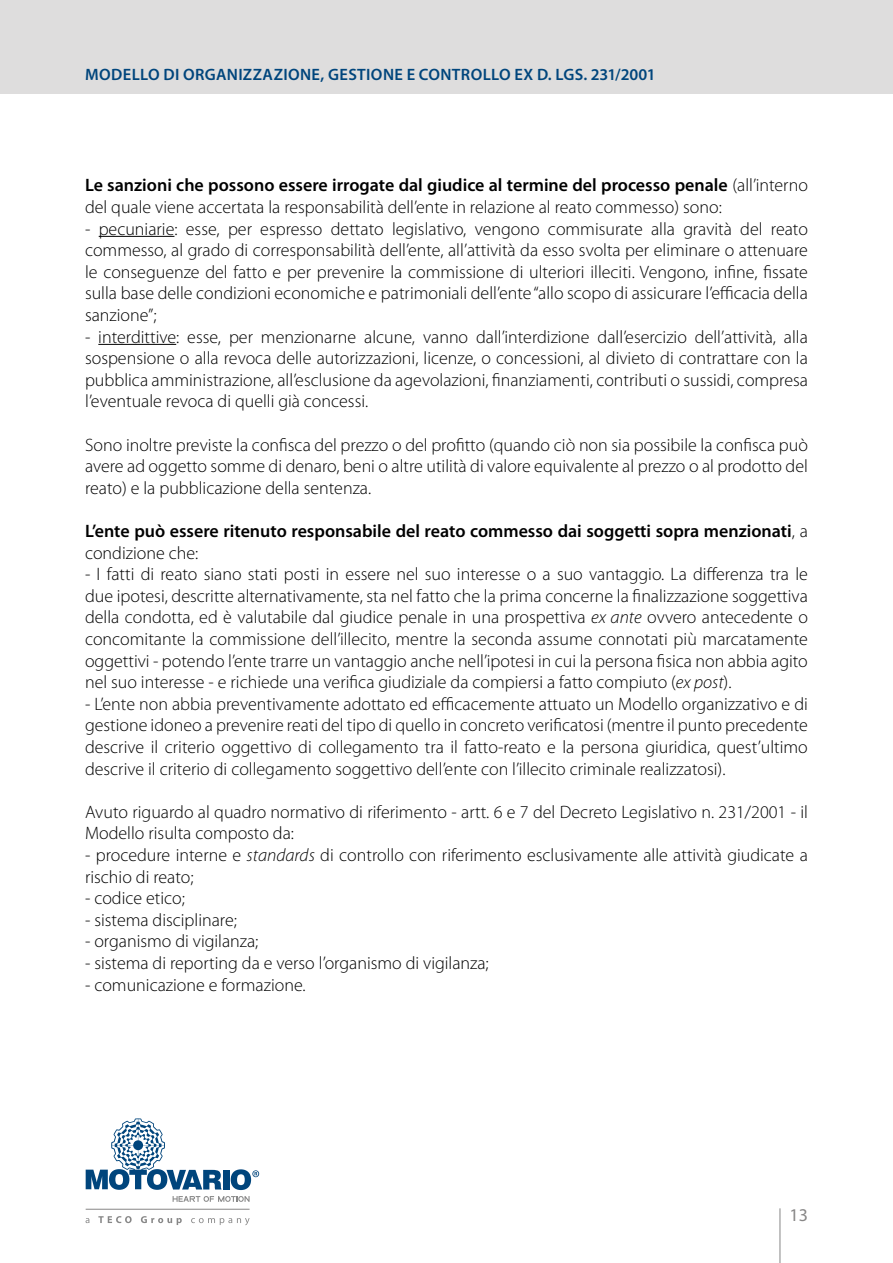
<style>
.page{position:relative;width:893px;height:1263px;background:#fff}
.page>*{position:absolute;margin:0;border:0;box-sizing:border-box;transform-origin:0 0}
.t1{font:300 18px/21.6px "Myriad Pro";color:#000;text-align:justify}
.t2{font:600 18px/21.6px "Myriad Pro";color:#000}
.t3{font:18px "Myriad Pro";color:#878686}
.t4{font:600 16.5px "Myriad Pro";letter-spacing:.02em;color:#00457c}
.s1{font-weight:600}
.s2{font-weight:300}
.s3{font-style:italic}
</style>
<div class="page">
<div style="left:0;top:0;width:893px;height:94px;background:#dedddd"></div>
<hr style="left:780px;top:1208px;width:1px;height:55px;background:#878686">
<svg style="left:173px;top:1196px;width:77px;height:6px"></svg>
<div style="left:223px;top:1170px;width:6px;height:19px;background:#00457c"></div>
<svg style="left:231px;top:1169px;width:28px;height:21px"></svg>
<svg style="left:86px;top:1118px;width:135px;height:72px"></svg>
<hr style="left:86px;top:1209px;width:164px;height:1px;background:#878686">
<svg style="left:86px;top:1216px;width:164px;height:9px"></svg>
<hr style="left:99px;top:236px;width:75px;height:1px;background:#000">
<hr style="left:98px;top:344px;width:78px;height:1px;background:#000">
<p class="t4" style="left:85px;top:66px;width:572px">MODELLO DI ORGANIZZAZIONE, GESTIONE E CONTROLLO EX D. LGS. 231/2001</p>
<p class="t1" style="left:85px;top:175px;width:724px"><span class="s1">Le sanzioni che possono essere irrogate dal giudice al termine del processo penale</span> (all’interno del quale viene accertata la responsabilità dell’ente in relazione al reato commesso) sono:</p>
<p class="t1" style="left:85px;top:218px;width:724px">- pecuniarie: esse, per espresso dettato legislativo, vengono commisurate alla gravità del reato commesso, al grado di corresponsabilità dell’ente, all’attività da esso svolta per eliminare o attenuare le conseguenze del fatto e per prevenire la commissione di ulteriori illeciti. Vengono, infine, fissate sulla base delle condizioni economiche e patrimoniali dell’ente “allo scopo di assicurare l’efficacia della sanzione”;</p>
<p class="t1" style="left:85px;top:326px;width:724px">- interdittive: esse, per menzionarne alcune, vanno dall’interdizione dall’esercizio dell’attività, alla sospensione o alla revoca delle autorizzazioni, licenze, o concessioni, al divieto di contrattare con la pubblica amministrazione, all’esclusione da agevolazioni, finanziamenti, contributi o sussidi, compresa l’eventuale revoca di quelli già concessi.</p>
<p class="t1" style="left:85px;top:434px;width:724px">Sono inoltre previste la confisca del prezzo o del profitto (quando ciò non sia possibile la confisca può avere ad oggetto somme di denaro, beni o altre utilità di valore equivalente al prezzo o al prodotto del reato) e la pubblicazione della sentenza.</p>
<p class="t2" style="left:85px;top:520px;width:724px">L’ente può essere ritenuto responsabile del reato commesso dai soggetti sopra menzionati<span class="s2">, a condizione che:</span></p>
<p class="t1" style="left:85px;top:564px;width:724px">- I fatti di reato siano stati posti in essere nel suo interesse o a suo vantaggio. La differenza tra le due ipotesi, descritte alternativamente, sta nel fatto che la prima concerne la finalizzazione soggettiva della condotta, ed è valutabile dal giudice penale in una prospettiva <span class="s3">ex ante</span> ovvero antecedente o concomitante la commissione dell’illecito, mentre la seconda assume connotati più marcatamente oggettivi - potendo l’ente trarre un vantaggio anche nell’ipotesi in cui la persona fisica non abbia agito nel suo interesse - e richiede una verifica giudiziale da compiersi a fatto compiuto (<span class="s3">ex post</span>).</p>
<p class="t1" style="left:85px;top:693px;width:724px">- L’ente non abbia preventivamente adottato ed efficacemente attuato un Modello organizzativo e di gestione idoneo a prevenire reati del tipo di quello in concreto verificatosi (mentre il punto precedente descrive il criterio oggettivo di collegamento tra il fatto-reato e la persona giuridica, quest’ultimo descrive il criterio di collegamento soggettivo dell’ente con l’illecito criminale realizzatosi).</p>
<p class="t1" style="left:85px;top:801px;width:724px">Avuto riguardo al quadro normativo di riferimento - artt. 6 e 7 del Decreto Legislativo n. 231/2001 - il<br>Modello risulta composto da:</p>
<p class="t1" style="left:85px;top:844px;width:724px">- procedure interne e <span class="s3">standards</span> di controllo con riferimento esclusivamente alle attività giudicate a rischio di reato;</p>
<p class="t1" style="left:85px;top:888px;width:101px">- codice etico;</p>
<p class="t1" style="left:85px;top:909px;width:153px">- sistema disciplinare;</p>
<p class="t1" style="left:85px;top:931px;width:175px">- organismo di vigilanza;</p>
<p class="t1" style="left:85px;top:952px;width:405px">- sistema di reporting da e verso l’organismo di vigilanza;</p>
<p class="t1" style="left:85px;top:974px;width:222px">- comunicazione e formazione.</p>
<p class="t3" style="left:789px;top:1205px;width:20px">13</p>
</div>
